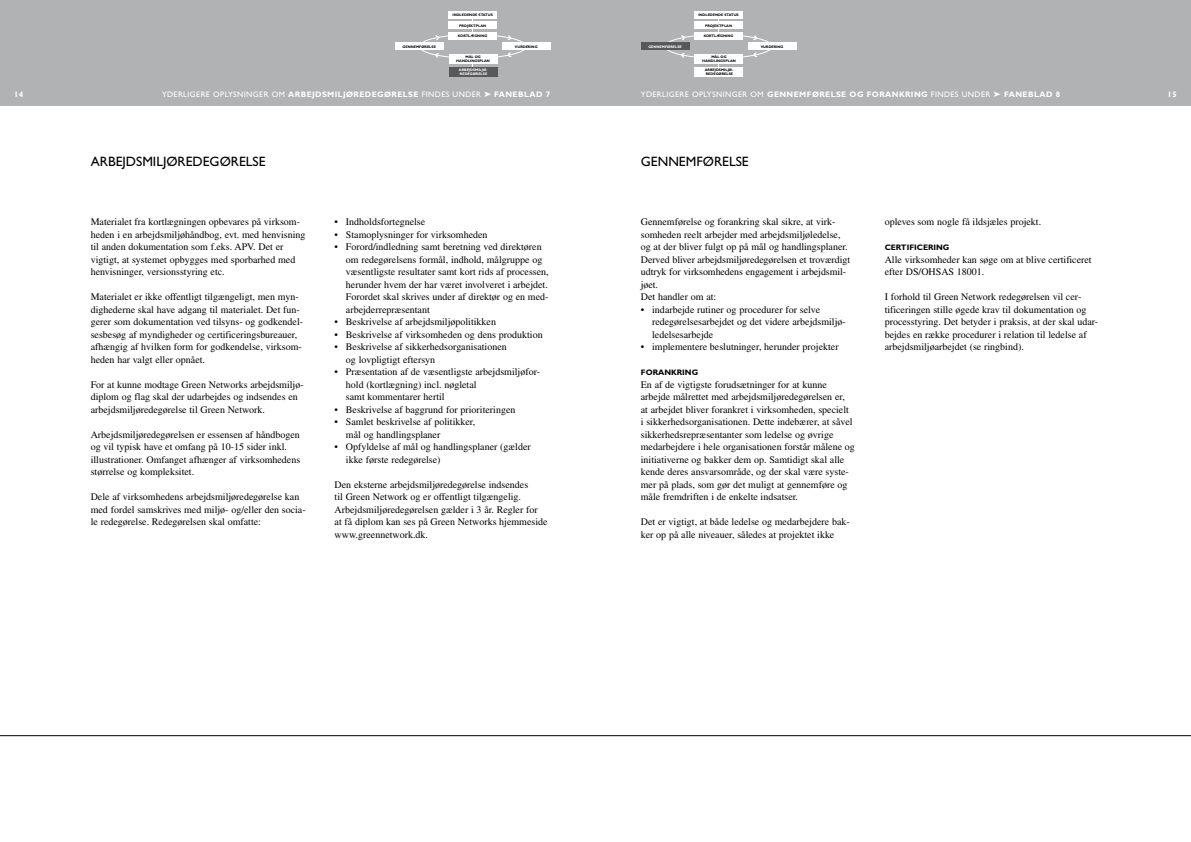
<style>
.page{position:relative;width:1191px;height:842px;background:#fff}
.page>*{position:absolute;margin:0;border:0;box-sizing:border-box;transform-origin:0 0}
.t1{font:13.6px "Gill Sans";color:#000}
.t2{font:10px/12.5px "Times";color:#000}
.t3{font:8px "Gill Sans";letter-spacing:.05em;color:#fff}
.t4{font:700 8px "Gill Sans";color:#000}
.t5{font:700 8px "Gill Sans";color:#fff}
.t6{font:700 3.6px/3.6px "Gill Sans";color:#000;text-align:center}
.t7{font:700 3.6px/3.6px "Gill Sans";color:#fff}
.s1{font-weight:700}
</style>
<div class="page">
<div style="left:0;top:0;width:595px;height:106px;background:#b1b2b4"></div>
<div style="left:502px;top:43px;width:48px;height:7px;background:#fff"></div>
<div style="left:448px;top:32px;width:49px;height:7px;background:#fff"></div>
<div style="left:448px;top:11px;width:49px;height:7px;background:#fff"></div>
<div style="left:395px;top:43px;width:48px;height:7px;background:#fff"></div>
<svg style="left:507px;top:35px;width:4px;height:5px"></svg>
<svg style="left:507px;top:52px;width:5px;height:5px"></svg>
<svg style="left:435px;top:35px;width:4px;height:5px"></svg>
<svg style="left:435px;top:53px;width:4px;height:5px"></svg>
<div style="left:448px;top:22px;width:49px;height:7px;background:#fff"></div>
<div style="left:449px;top:54px;width:48px;height:10px;background:#fff"></div>
<div style="left:449px;top:67px;width:48px;height:9px;background:#58585a"></div>
<div style="left:595px;top:0;width:596px;height:106px;background:#b1b2b4"></div>
<div style="left:748px;top:43px;width:48px;height:7px;background:#fff"></div>
<div style="left:694px;top:32px;width:49px;height:7px;background:#fff"></div>
<div style="left:694px;top:11px;width:49px;height:7px;background:#fff"></div>
<div style="left:641px;top:43px;width:48px;height:7px;background:#58585a"></div>
<svg style="left:753px;top:35px;width:4px;height:5px"></svg>
<svg style="left:753px;top:52px;width:4px;height:5px"></svg>
<svg style="left:680px;top:35px;width:5px;height:5px"></svg>
<svg style="left:680px;top:53px;width:5px;height:5px"></svg>
<div style="left:694px;top:22px;width:49px;height:7px;background:#fff"></div>
<div style="left:694px;top:54px;width:49px;height:10px;background:#fff"></div>
<div style="left:694px;top:67px;width:49px;height:9px;background:#fff"></div>
<hr style="left:0;top:735px;width:1191px;height:1px;background:#000">
<p class="t6" style="left:452px;top:13px;width:42px">INDLEDENDE STATUS</p>
<p class="t6" style="left:458px;top:34px;width:31px">KORTLÆGNING</p>
<p class="t6" style="left:459px;top:24px;width:28px">PROJEKTPLAN</p>
<p class="t6" style="left:456px;top:55px;width:35px">MÅL OG<br>HANDLINGSPLAN</p>
<p class="t7" style="left:459px;top:68px;width:30px">ARBEJDSMILJØ-<br>REDEGØRELSE</p>
<p class="t6" style="left:402px;top:45px;width:35px">GENNEMFØRELSE</p>
<p class="t6" style="left:515px;top:45px;width:24px">VURDERING</p>
<p class="t5" style="left:14px;top:89px;width:11px">14</p>
<p class="t3" style="left:162px;top:90px;width:389px">YDERLIG ERE OPLYSNING ER OM <span class="s1">ARBEJDSMILJØREDEGØRELSE</span> FINDES UNDER ➤ <span class="s1">FANEBLAD 7</span></p>
<p class="t6" style="left:698px;top:13px;width:42px">INDLEDENDE STATUS</p>
<p class="t6" style="left:704px;top:34px;width:31px">KORTLÆGNING</p>
<p class="t6" style="left:705px;top:24px;width:28px">PROJEKTPLAN</p>
<p class="t6" style="left:702px;top:55px;width:35px">MÅL OG<br>HANDLINGSPLAN</p>
<p class="t6" style="left:704px;top:68px;width:30px;text-align:left">ARBEJDSMILJØ-<br>REDEGØRELSE</p>
<p class="t3" style="left:641px;top:90px;width:421px">YDERLIGERE OPLYSNINGER OM <span class="s1">GENNEMFØRELSE OG FORANKRING</span> FINDES UNDER ➤ <span class="s1">FANEBLAD 8</span></p>
<p class="t5" style="left:1167px;top:89px;width:11px">15</p>
<p class="t7" style="left:648px;top:45px;width:35px">GENNEMFØRELSE</p>
<p class="t6" style="left:760px;top:45px;width:24px">VURDERING</p>
<h1 class="t1" style="left:91px;top:154px;width:176px">ARBEJDSMILJØREDEGØRELSE</h1>
<h1 class="t1" style="left:641px;top:154px;width:109px">GENNEMFØRELSE</h1>
<p class="t2" style="left:91px;top:215px;width:216px">Materialet fra kortlægningen opbevares på virksom&shy;heden i en arbejdsmiljøhåndbog, evt. med henvisning til anden dokumentation som f.eks. APV. Det er vigtigt, at systemet opbygges med sporbarhed med henvisninger, versionsstyring etc.</p>
<p class="t2" style="left:91px;top:290px;width:214px">Materialet er ikke offentligt tilgængeligt, men myn&shy;dighederne skal have adgang til materialet. Det fun&shy;gerer som dokumentation ved tilsyns- og godkendel&shy;sesbesøg af myndigheder og certificeringsbureauer, afhængig af hvilken form for godkendelse, virksom&shy;heden har valgt eller opnået.</p>
<p class="t2" style="left:91px;top:378px;width:214px">For at kunne modtage Green Networks arbejdsmiljø&shy;diplom og flag skal der udarbejdes og indsendes en arbejdsmiljøredegørelse til Green Network.</p>
<p class="t2" style="left:91px;top:428px;width:211px">Arbejdsmiljøredegørelsen er essensen af håndbogen og vil typisk have et omfang på 10-15 sider inkl. illustrationer. Omfanget afhænger af virksomhedens størrelse og kompleksitet.</p>
<p class="t2" style="left:91px;top:490px;width:216px">Dele af virksomhedens arbejdsmiljøredegørelse kan med fordel samskrives med miljø- og/eller den socia&shy;le redegørelse. Redegørelsen skal omfatte:</p>
<p class="t2" style="left:334px;top:215px;width:92px">• Indholdsfortegnelse</p>
<p class="t2" style="left:334px;top:228px;width:154px">• Stamoplysninger for virksomheden</p>
<p class="t2" style="left:346px;top:240px;width:204px;text-indent:-11px">• Forord/indledning samt beretning ved direktøren om redegørelsens formål, indhold, målgruppe og væsentligste resultater samt kort rids af processen, herunder hvem der har været involveret i arbejdet.<br>Forordet skal skrives under af direktør og en med&shy;arbejderrepræsentant</p>
<p class="t2" style="left:334px;top:315px;width:163px">• Beskrivelse af arbejdsmiljøpolitikken</p>
<p class="t2" style="left:334px;top:328px;width:209px">• Beskrivelse af virksomheden og dens produktion</p>
<p class="t2" style="left:346px;top:340px;width:162px;text-indent:-11px">• Beskrivelse af sikkerhedsorganisationen og lovpligtigt eftersyn</p>
<p class="t2" style="left:346px;top:365px;width:196px;text-indent:-11px">• Præsentation af de væsentligste arbejdsmiljøfor&shy;hold (kortlægning) incl. nøgletal<br>samt kommentarer hertil</p>
<p class="t2" style="left:334px;top:403px;width:182px">• Beskrivelse af baggrund for prioriteringen</p>
<p class="t2" style="left:346px;top:415px;width:131px;text-indent:-11px">• Samlet beskrivelse af politikker, mål og handlingsplaner</p>
<p class="t2" style="left:346px;top:440px;width:186px;text-indent:-11px">• Opfyldelse af mål og handlingsplaner (gælder ikke første redegørelse)</p>
<p class="t2" style="left:334px;top:478px;width:214px">Den eksterne arbejdsmiljøredegørelse indsendes<br>til Green Network og er offentligt tilgængelig.<br>Arbejdsmiljøredegørelsen gælder i 3 år. Regler for<br>at få diplom kan ses på Green Networks hjemmeside www.greennetwork.dk.</p>
<p class="t2" style="left:641px;top:215px;width:211px">Gennemførelse og forankring skal sikre, at virk&shy;somheden reelt arbejder med arbejdsmiljøledelse, og at der bliver fulgt op på mål og handlingsplaner.<br>Derved bliver arbejdsmiljøredegørelsen et troværdigt udtryk for virksomhedens engagement i arbejdsmil&shy;jøet.<br>Det handler om at:</p>
<p class="t2" style="left:652px;top:303px;width:194px;text-indent:-11px">• indarbejde rutiner og procedurer for selve redegørelsesarbejdet og det videre arbejdsmiljø&shy;ledelsesarbejde</p>
<p class="t2" style="left:641px;top:340px;width:199px">• implementere beslutninger, herunder projekter</p>
<p class="t4" style="left:641px;top:368px;width:59px">FORANKRING</p>
<p class="t2" style="left:641px;top:378px;width:215px">En af de vigtigste forudsætninger for at kunne arbejde målrettet med arbejdsmiljøredegørelsen er,<br>at arbejdet bliver forankret i virksomheden, specielt<br>i sikkerhedsorganisationen. Dette indebærer, at såvel sikkerhedsrepræsentanter som ledelse og øvrige medarbejdere i hele organisationen forstår målene og initiativerne og bakker dem op. Samtidigt skal alle kende deres ansvarsområde, og der skal være syste&shy;mer på plads, som gør det muligt at gennemføre og måle fremdriften i de enkelte indsatser.</p>
<p class="t2" style="left:641px;top:515px;width:210px">Det er vigtigt, at både ledelse og medarbejdere bak&shy;ker op på alle niveauer, således at projektet ikke</p>
<p class="t2" style="left:884px;top:215px;width:158px">opleves som nogle få ildsjæles projekt.</p>
<p class="t4" style="left:884px;top:243px;width:66px">CERTIFICERING</p>
<p class="t2" style="left:884px;top:253px;width:208px">Alle virksomheder kan søge om at blive certificeret efter DS/OHSAS 18001.</p>
<p class="t2" style="left:884px;top:290px;width:215px">I forhold til Green Network redegørelsen vil cer&shy;tificeringen stille øgede krav til dokumentation og processtyring. Det betyder i praksis, at der skal udar&shy;bejdes en række procedurer i relation til ledelse af arbejdsmiljøarbejdet (se ringbind).</p>
</div>
